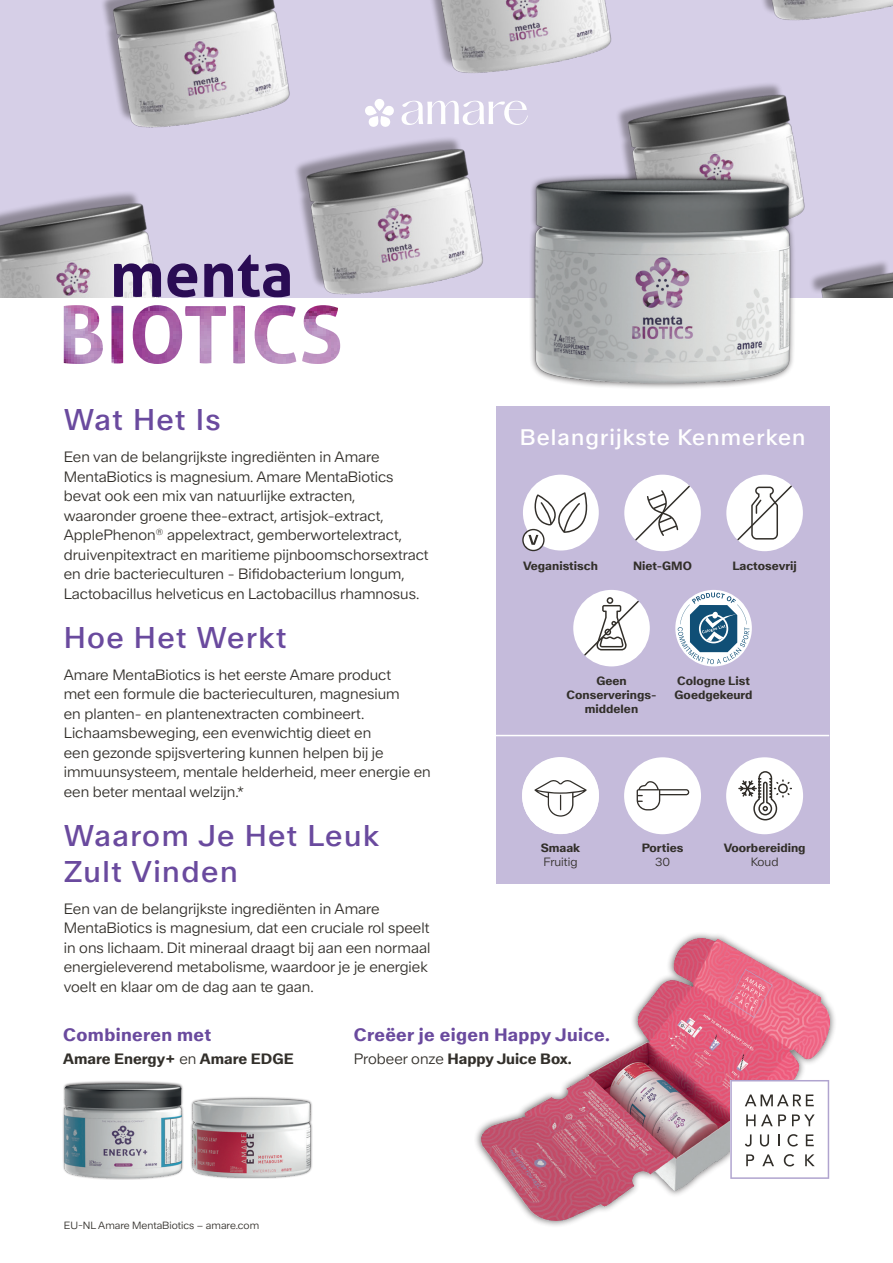
<style>
.page{position:relative;width:893px;height:1263px;background:#fff}
.page>*{position:absolute;margin:0;border:0;box-sizing:border-box;transform-origin:0 0}
.Headline_20pt_purple{font:30px/36px "Amare Walter Neue";letter-spacing:.05em;color:#6a4a9e}
.Headline_20pt_white-centered{font:22.5px "Amare Walter Neue";letter-spacing:.05em;color:#fff}
.Subheadline_12pt_purple-bold{font:700 18px "Amare Walter Neue";letter-spacing:.02em;color:#6a4a9e}
.Text_10pt_darkgrey{font:15px/19.5px "Amare Walter Neue Mager";color:#322f2a}
.Text_10pt_darkgrey-2{font:700 15px "Amare Walter Neue";color:#322f2a}
.t1{font:700 12px/14.4px "Amare Walter Neue";color:#322f2a;text-align:center}
.t2{font:12px "Amare Walter Neue Mager";color:#322f2a}
.t3{font:10.5px "Amare Walter Neue Mager";color:#322f2a}
.s1{font-family:"Amare Walter Neue Mager";font-weight:400}
</style>
<div class="page">
<img style="left:1px;top:0;width:892px;height:298px">
<div style="left:496px;top:406px;width:333px;height:478px;background:#c5bbdb"></div>
<hr style="left:496px;top:735px;width:333px;height:1px;background:#fff">
<div style="left:726px;top:757px;width:77px;height:77px;background:#fff;border-radius:50%"></div>
<svg style="left:738px;top:771px;width:54px;height:50px"></svg>
<div style="left:624px;top:757px;width:77px;height:77px;background:#fff;border-radius:50%"></div>
<svg style="left:637px;top:781px;width:52px;height:29px"></svg>
<svg style="left:675px;top:590px;width:77px;height:76px"></svg>
<div style="left:474px;top:931px;width:362px;height:297px;background:#231f20;opacity:.75"></div>
<img style="left:481px;top:938px;width:348px;height:283px">
<svg style="left:730px;top:1080px;width:99px;height:99px"></svg>
<div style="left:62px;top:1080px;width:122px;height:100px;background:#231f20;opacity:.75"></div>
<img style="left:64px;top:1083px;width:118px;height:95px">
<div style="left:190px;top:1096px;width:122px;height:83px;background:#231f20;opacity:.75"></div>
<img style="left:192px;top:1099px;width:119px;height:79px">
<svg style="left:114px;top:263px;width:47px;height:34px"></svg>
<svg style="left:167px;top:263px;width:30px;height:34px"></svg>
<svg style="left:204px;top:255px;width:86px;height:42px;background:#8371a0"></svg>
<img style="left:64px;top:305px;width:276px;height:59px">
<div style="left:529px;top:172px;width:266px;height:218px;background:#231f20;opacity:.75"></div>
<img style="left:533px;top:177px;width:259px;height:208px">
<div style="left:523px;top:475px;width:76px;height:75px;background:#fff;border-radius:50%"></div>
<svg style="left:522px;top:492px;width:67px;height:59px"></svg>
<div style="left:624px;top:475px;width:77px;height:76px;background:#fff;border-radius:50%"></div>
<svg style="left:635px;top:486px;width:55px;height:54px"></svg>
<div style="left:726px;top:475px;width:77px;height:76px;background:#fff;border-radius:50%"></div>
<svg style="left:737px;top:485px;width:55px;height:55px"></svg>
<div style="left:573px;top:590px;width:77px;height:76px;background:#fff;border-radius:50%"></div>
<svg style="left:584px;top:597px;width:55px;height:58px"></svg>
<div style="left:522px;top:757px;width:77px;height:77px;background:#fff;border-radius:50%"></div>
<svg style="left:534px;top:780px;width:53px;height:37px"></svg>
<svg style="left:364px;top:99px;width:164px;height:29px"></svg>
<p class="Headline_20pt_purple" style="left:64px;top:402px;width:158px">Wat Het Is</p>
<p class="Text_10pt_darkgrey" style="left:64px;top:447px;width:366px">Een van de belangrijkste ingrediënten in Amare MentaBiotics is magnesium. Amare MentaBiotics bevat ook een mix van natuurlijke extracten, waaronder groene thee-extract, artisjok-extract, ApplePhenon<sup>®</sup> appelextract, gemberwortelextract, druivenpitextract en maritieme pijnboomschorsextract en drie bacterieculturen - Bifidobacterium longum, Lactobacillus helveticus en Lactobacillus rhamnosus.</p>
<p class="Headline_20pt_purple" style="left:64px;top:620px;width:224px">Hoe Het Werkt</p>
<p class="Text_10pt_darkgrey" style="left:64px;top:665px;width:368px">Amare MentaBiotics is het eerste Amare product<br>met een formule die bacterieculturen, magnesium<br>en planten- en plantenextracten combineert.<br>Lichaamsbeweging, een evenwichtig dieet en<br>een gezonde spijsvertering kunnen helpen bij je immuunsysteem, mentale helderheid, meer energie en een beter mentaal welzijn.*</p>
<p class="Headline_20pt_purple" style="left:64px;top:818px;width:317px">Waarom Je Het Leuk<br>Zult Vinden</p>
<p class="Text_10pt_darkgrey" style="left:64px;top:899px;width:368px">Een van de belangrijkste ingrediënten in Amare MentaBiotics is magnesium, dat een cruciale rol speelt in ons lichaam. Dit mineraal draagt bij aan een normaal energieleverend metabolisme, waardoor je je energiek voelt en klaar om de dag aan te gaan.</p>
<p class="Headline_20pt_white-centered" style="left:520px;top:423px;width:287px">Belangrijkste Kenmerken</p>
<p class="t1" style="left:523px;top:558px;width:76px">Veganistisch</p>
<p class="t1" style="left:633px;top:558px;width:60px">Niet-GMO</p>
<p class="t1" style="left:732px;top:558px;width:66px">Lactosevrij</p>
<p class="t1" style="left:567px;top:673px;width:91px">Geen<br>Conserverings&shy;middelen</p>
<p class="t1" style="left:675px;top:673px;width:79px;text-align:left">Cologne List<br>Goedgekeurd</p>
<p class="t1" style="left:541px;top:841px;width:41px">Smaak</p>
<p class="t2" style="left:544px;top:855px;width:35px">Fruitig</p>
<p class="t1" style="left:642px;top:841px;width:43px">Porties</p>
<p class="t2" style="left:655px;top:855px;width:17px">30</p>
<p class="t1" style="left:724px;top:841px;width:83px">Voorbereiding</p>
<p class="t2" style="left:751px;top:855px;width:29px">Koud</p>
<p class="Subheadline_12pt_purple-bold" style="left:63px;top:1023px;width:149px">Combineren met</p>
<p class="Text_10pt_darkgrey-2" style="left:63px;top:1050px;width:232px">Amare Energy+ <span class="s1">en</span> Amare EDGE</p>
<p class="Subheadline_12pt_purple-bold" style="left:354px;top:1023px;width:258px">Creëer je eigen Happy Juice.</p>
<p class="Text_10pt_darkgrey-2" style="left:354px;top:1050px;width:219px"><span class="s1">Probeer onze</span> Happy Juice Box.</p>
<p class="t3" style="left:64px;top:1219px;width:197px">EU-NL Amare MentaBiotics – amare.com</p>
</div>
